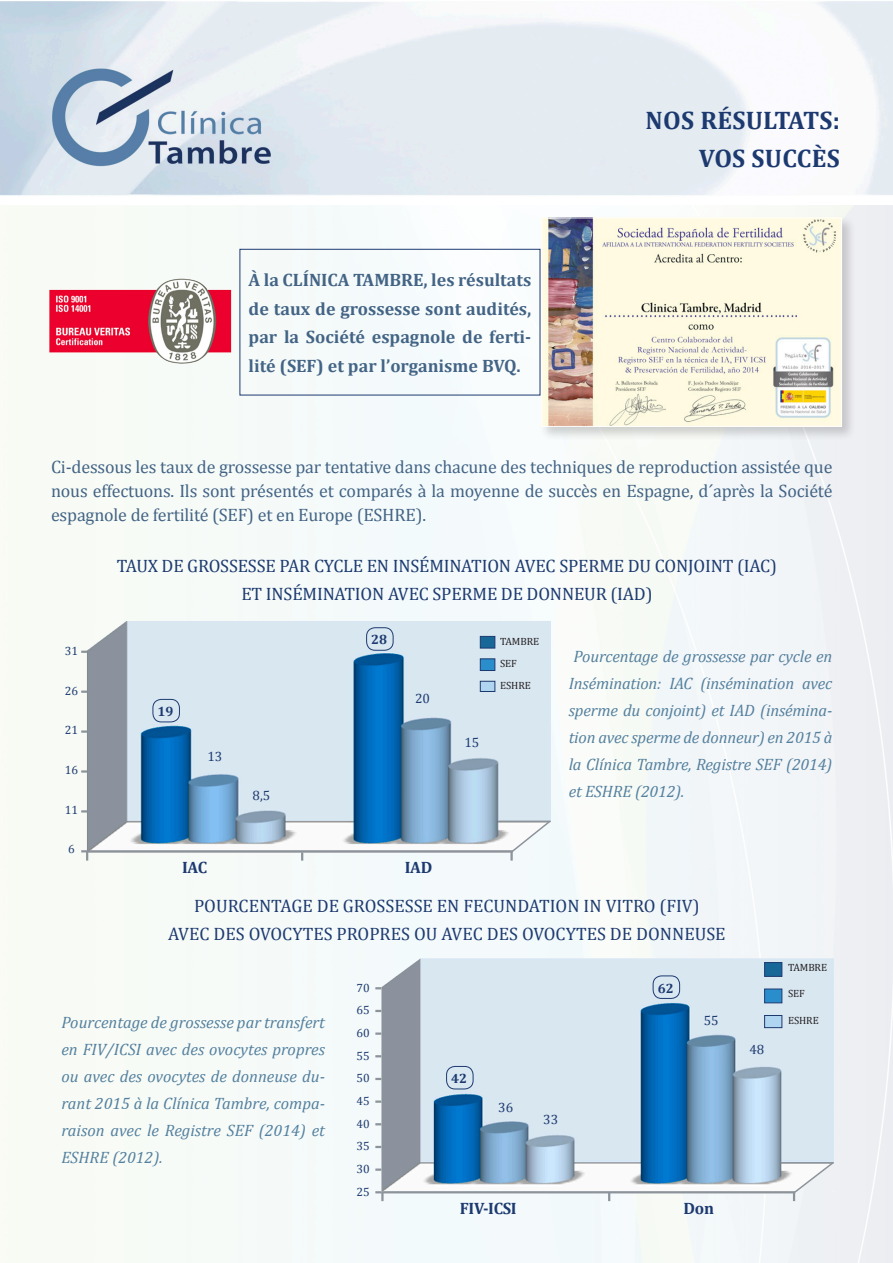
<style>
.page{position:relative;width:893px;height:1263px;background:#fff}
.page>*{position:absolute;margin:0;border:0;box-sizing:border-box;transform-origin:0 0}
.texto{font:700 25.5px "Cambria";letter-spacing:.01em;color:#1d3a70}
.texto-2{font:18px/24px "Cambria";letter-spacing:-.01em;color:#436485;text-align:justify}
.texto-3{font:18px "Cambria";letter-spacing:-.01em;color:#1d3a70}
.texto-4{font:700 18px/28.5px "Cambria";color:#436485;text-align:justify}
.t1{font:italic 16.5px/27px "Cambria";letter-spacing:-.01em;color:#54809e;text-align:justify}
.t2{font:700 16.5px "Cambria";letter-spacing:-.02em;color:#1d3a70}
.t3{font:13.5px "Cambria";color:#1d3a70}
.t4{font:700 13.5px "Cambria";color:#1d3a70}
.t5{font:12px "Cambria";color:#1d3a70}
.t6{font:10.5px "Cambria";letter-spacing:-.01em;color:#231f20}
</style>
<div class="page">
<img style="left:0;top:1px;width:893px;height:1262px">
<div style="left:539px;top:215px;width:317px;height:226px;background:#231f20;opacity:.2"></div>
<img style="left:543px;top:220px;width:297px;height:205px">
<div style="left:541px;top:218px;width:301px;height:209px;border:1px solid #fff"></div>
<img style="left:41px;top:272px;width:206px;height:100px">
<div style="left:240px;top:249px;width:300px;height:146px;border:1px solid #1d3a70"></div>
<img style="left:61px;top:614px;width:490px;height:273px">
<div style="left:480px;top:636px;width:15px;height:12px;background:#176799;border:1px solid #1d3a70"></div>
<div style="left:480px;top:659px;width:15px;height:12px;background:#2a8dcc;border:1px solid #1d3a70"></div>
<div style="left:480px;top:681px;width:15px;height:11px;background:#b0d5f0;border:1px solid #1d3a70"></div>
<div style="left:153px;top:699px;width:27px;height:23px;border:1px solid #1d3a70;border-radius:9px"></div>
<div style="left:366px;top:627px;width:27px;height:24px;border:1px solid #1d3a70;border-radius:9px"></div>
<svg style="left:81px;top:651px;width:6px;height:2px"></svg>
<svg style="left:81px;top:690px;width:6px;height:3px"></svg>
<svg style="left:81px;top:730px;width:6px;height:3px"></svg>
<svg style="left:81px;top:770px;width:6px;height:3px"></svg>
<svg style="left:81px;top:810px;width:6px;height:2px"></svg>
<svg style="left:81px;top:850px;width:7px;height:11px"></svg>
<svg style="left:301px;top:852px;width:2px;height:9px"></svg>
<hr style="left:87px;top:850px;width:426px;height:2px;background:#8c939b">
<svg style="left:510px;top:819px;width:42px;height:42px"></svg>
<hr style="left:499px;top:821px;width:51px;height:1px;background:#8c939b">
<img style="left:350px;top:952px;width:483px;height:281px">
<div style="left:764px;top:962px;width:18px;height:14px;background:#176799;border:1px solid #1d3a70"></div>
<div style="left:764px;top:989px;width:18px;height:14px;background:#2a8dcc;border:1px solid #1d3a70"></div>
<div style="left:764px;top:1015px;width:18px;height:13px;background:#b0d5f0;border:1px solid #1d3a70"></div>
<svg style="left:608px;top:1193px;width:2px;height:8px"></svg>
<hr style="left:381px;top:1191px;width:414px;height:2px;background:#8c939b">
<svg style="left:793px;top:1161px;width:42px;height:40px"></svg>
<hr style="left:780px;top:1162px;width:53px;height:1px;background:#8c939b">
<svg style="left:375px;top:987px;width:6px;height:2px"></svg>
<svg style="left:375px;top:1010px;width:6px;height:2px"></svg>
<svg style="left:375px;top:1078px;width:6px;height:2px"></svg>
<svg style="left:375px;top:1191px;width:9px;height:10px"></svg>
<svg style="left:375px;top:1168px;width:6px;height:3px"></svg>
<svg style="left:375px;top:1146px;width:6px;height:2px"></svg>
<svg style="left:375px;top:1123px;width:6px;height:2px"></svg>
<svg style="left:375px;top:1055px;width:6px;height:2px"></svg>
<svg style="left:375px;top:1032px;width:6px;height:3px"></svg>
<svg style="left:375px;top:1100px;width:6px;height:3px"></svg>
<div style="left:446px;top:1066px;width:27px;height:23px;border:1px solid #1d3a70;border-radius:9px"></div>
<div style="left:653px;top:975px;width:27px;height:24px;border:1px solid #1d3a70;border-radius:9px"></div>
<p class="texto-4" style="left:249px;top:265px;width:284px">À la CLÍNICA TAMBRE, les résultats de taux de grossesse sont audités, par la Société espagnole de ferti&shy;lité (SEF) et par l’organisme BVQ.</p>
<p class="texto" style="left:646px;top:102px;width:196px">NOS RÉSULTATS:</p>
<p class="texto" style="left:699px;top:141px;width:143px">VOS SUCCÈS</p>
<p class="texto-2" style="left:51px;top:454px;width:783px">Ci-dessous les taux de grossesse par tentative dans chacune des techniques de reproduction assistée que nous effectuons. Ils sont présentés et comparés à la moyenne de succès en Espagne, d´après la Société espagnole de fertilité (SEF) et en Europe (ESHRE).</p>
<p class="t5" style="left:65px;top:644px;width:15px">31</p>
<p class="t5" style="left:65px;top:684px;width:15px">26</p>
<p class="t5" style="left:65px;top:723px;width:15px">21</p>
<p class="t5" style="left:65px;top:763px;width:15px">16</p>
<p class="t5" style="left:65px;top:802px;width:15px">11</p>
<p class="t5" style="left:68px;top:842px;width:8px">6</p>
<p class="texto-3" style="left:117px;top:556px;width:662px">TAUX DE GROSSESSE PAR CYCLE EN INSÉMINATION AVEC SPERME DU CONJOINT (IAC)</p>
<p class="texto-3" style="left:241px;top:584px;width:413px">ET INSÉMINATION AVEC SPERME DE DONNEUR (IAD)</p>
<p class="t4" style="left:158px;top:702px;width:17px">19</p>
<p class="t3" style="left:207px;top:748px;width:16px">13</p>
<p class="t3" style="left:253px;top:787px;width:19px">8,5</p>
<p class="t4" style="left:371px;top:630px;width:17px">28</p>
<p class="t3" style="left:415px;top:691px;width:16px">20</p>
<p class="t2" style="left:182px;top:855px;width:26px">IAC</p>
<p class="t2" style="left:405px;top:855px;width:29px">IAD</p>
<p class="t3" style="left:464px;top:735px;width:16px">15</p>
<p class="t6" style="left:500px;top:635px;width:40px">TAMBRE</p>
<p class="t6" style="left:500px;top:657px;width:18px">SEF</p>
<p class="t6" style="left:500px;top:680px;width:32px">ESHRE</p>
<p class="t1" style="left:569px;top:642px;width:265px">Pourcentage de grossesse par cycle en Insémination: IAC (insémination avec sperme du conjoint) et IAD (insémina&shy;tion avec sperme de donneur) en 2015 à la Clínica Tambre, Registre SEF (2014) et ESHRE (2012).</p>
<p class="texto-3" style="left:194px;top:895px;width:507px">POURCENTAGE DE GROSSESSE EN FECUNDATION IN VITRO (FIV)</p>
<p class="texto-3" style="left:168px;top:923px;width:559px">AVEC DES OVOCYTES PROPRES OU AVEC DES OVOCYTES DE DONNEUSE</p>
<p class="t1" style="left:61px;top:1008px;width:265px">Pourcentage de grossesse par transfert en FIV/ICSI avec des ovocytes propres ou avec des ovocytes de donneuse du&shy;rant 2015 à la Clínica Tambre, compa&shy;raison avec le Registre SEF (2014) et ESHRE (2012).</p>
<p class="t5" style="left:356px;top:981px;width:15px">70</p>
<p class="t5" style="left:356px;top:1003px;width:15px">65</p>
<p class="t5" style="left:356px;top:1026px;width:15px">60</p>
<p class="t5" style="left:356px;top:1048px;width:15px">55</p>
<p class="t5" style="left:356px;top:1071px;width:15px">50</p>
<p class="t5" style="left:356px;top:1094px;width:15px">45</p>
<p class="t5" style="left:356px;top:1116px;width:15px">40</p>
<p class="t5" style="left:356px;top:1139px;width:15px">35</p>
<p class="t5" style="left:356px;top:1162px;width:15px">30</p>
<p class="t5" style="left:356px;top:1184px;width:15px">25</p>
<p class="t4" style="left:451px;top:1069px;width:17px">42</p>
<p class="t3" style="left:498px;top:1099px;width:16px">36</p>
<p class="t3" style="left:543px;top:1112px;width:16px">33</p>
<p class="t4" style="left:658px;top:978px;width:17px">62</p>
<p class="t3" style="left:704px;top:1012px;width:16px">55</p>
<p class="t2" style="left:460px;top:1197px;width:58px">FIV-ICSI</p>
<p class="t2" style="left:684px;top:1197px;width:32px">Don</p>
<p class="t3" style="left:749px;top:1041px;width:16px">48</p>
<p class="t6" style="left:788px;top:961px;width:40px">TAMBRE</p>
<p class="t6" style="left:788px;top:987px;width:18px">SEF</p>
<p class="t6" style="left:788px;top:1014px;width:32px">ESHRE</p>
</div>
